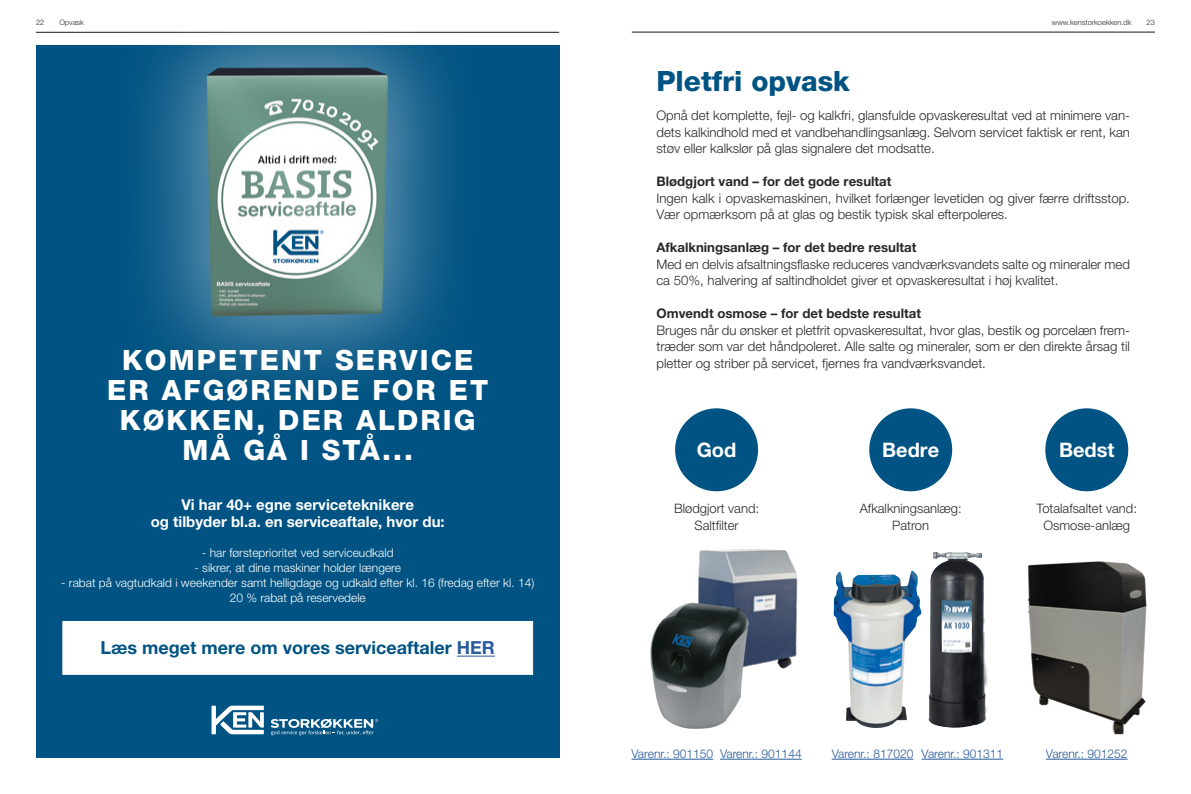
<style>
.page{position:relative;width:1191px;height:794px;background:#fff}
.page>*{position:absolute;margin:0;border:0;box-sizing:border-box;transform-origin:0 0}
.t1{font:800 28px/30px "Helvetica Neue LT Pro";letter-spacing:.075em;color:#fff;text-align:center}
.t2{font:800 28px "Helvetica Neue LT Pro";color:#005382}
.t3{font:700 20px "Helvetica Neue LT Pro";color:#fff}
.t4{font:700 18px "Helvetica Neue LT Pro";color:#005382}
.t5{font:700 15px/17px "Helvetica Neue LT Pro";color:#fff;text-align:center}
.t6{font:300 13.2px/16.5px "Helvetica Neue LT Pro";color:#282827;text-align:justify}
.t7{font:700 13.2px "Helvetica Neue LT Pro";color:#282827}
.t8{font:300 13px/16.5px "Helvetica Neue LT Pro";color:#282827;text-align:center}
.t9{font:300 12px/15px "Helvetica Neue LT Pro";color:#fff;text-align:center}
.t10{font:300 12px "Helvetica Neue LT Pro";color:#275b9b}
.t11{font:300 7.5px "Helvetica Neue LT Pro";color:#282827}
.s1{color:#275b9b}
</style>
<div class="page">
<hr style="left:632px;top:32px;width:523px;height:1px;background:#1d160f">
<hr style="left:36px;top:32px;width:523px;height:1px;background:#1d160f">
<div style="left:36px;top:45px;width:523px;height:713px;background:#005382"></div>
<div style="left:107px;top:0;width:380px;height:414px;background:#fff;opacity:.42"></div>
<img style="left:59px;top:0;width:461px;height:342px">
<div style="left:62px;top:621px;width:471px;height:54px;background:#fff;border:1px solid #fff"></div>
<hr style="left:457px;top:655px;width:38px;height:1px;background:#275b9b">
<svg style="left:211px;top:705px;width:53px;height:29px"></svg>
<svg style="left:271px;top:719px;width:107px;height:16px;background:#578dac"></svg>
<img style="left:833px;top:570px;width:88px;height:158px">
<img style="left:698px;top:549px;width:100px;height:120px">
<img style="left:650px;top:601px;width:98px;height:128px">
<hr style="left:720px;top:759px;width:81px;height:1px;background:#275b9b">
<hr style="left:631px;top:759px;width:82px;height:1px;background:#275b9b">
<img style="left:928px;top:552px;width:60px;height:176px">
<img style="left:1027px;top:561px;width:120px;height:174px">
<div style="left:675px;top:408px;width:83px;height:83px;background:#005382;border-radius:50%"></div>
<hr style="left:831px;top:759px;width:82px;height:1px;background:#275b9b">
<hr style="left:921px;top:759px;width:82px;height:1px;background:#275b9b">
<div style="left:869px;top:408px;width:83px;height:83px;background:#005382;border-radius:50%"></div>
<hr style="left:1046px;top:759px;width:81px;height:1px;background:#275b9b">
<div style="left:1045px;top:408px;width:83px;height:83px;background:#005382;border-radius:50%"></div>
<p class="t11" style="left:36px;top:18px;width:10px">22</p>
<p class="t11" style="left:59px;top:18px;width:26px">Opvask</p>
<p class="t11" style="left:1051px;top:18px;width:81px">www.kenstorkoekken.dk</p>
<p class="t11" style="left:1146px;top:18px;width:10px">23</p>
<h1 class="t1" style="left:107px;top:345px;width:383px">KOMPETENT SERVICE<br>ER AFGØRENDE FOR ET<br>KØKKEN, DER ALDRIG<br>MÅ GÅ I STÅ...</h1>
<p class="t5" style="left:151px;top:496px;width:295px">Vi har 40+ egne serviceteknikere<br>og tilbyder bl.a. en serviceaftale, hvor du:</p>
<p class="t9" style="left:202px;top:545px;width:193px">- har førsteprioritet ved serviceudkald</p>
<p class="t9" style="left:194px;top:560px;width:208px">- sikrer, at dine maskiner holder længere</p>
<p class="t9" style="left:61px;top:575px;width:475px">- rabat på vagtudkald i weekender samt helligdage og udkald efter kl. 16 (fredag efter kl. 14)<br>20 % rabat på reservedele</p>
<h3 class="t4" style="left:101px;top:637px;width:396px">Læs meget mere om vores serviceaftaler <span class="s1">HER</span></h3>
<h1 class="t2" style="left:656px;top:64px;width:195px">Pletfri opvask</h1>
<p class="t6" style="left:656px;top:107px;width:475px">Opnå det komplette, fejl- og kalkfri, glansfulde opvaskeresultat ved at minimere van&shy;dets kalkindhold med et vandbehandlingsanlæg. Selvom servicet faktisk er rent, kan støv eller kalkslør på glas signalere det modsatte.</p>
<p class="t7" style="left:656px;top:173px;width:236px">Blødgjort vand – for det gode resultat</p>
<p class="t6" style="left:656px;top:189px;width:475px">Ingen kalk i opvaskemaskinen, hvilket forlænger levetiden og giver færre driftsstop.<br>Vær opmærksom på at glas og bestik typisk skal efterpoleres.</p>
<p class="t7" style="left:656px;top:239px;width:261px">Afkalkningsanlæg – for det bedre resultat</p>
<p class="t6" style="left:656px;top:255px;width:475px">Med en delvis afsaltningsflaske reduceres vandværksvandets salte og mineraler med ca 50%, halvering af saltindholdet giver et opvaskeresultat i høj kvalitet.</p>
<p class="t7" style="left:656px;top:305px;width:266px">Omvendt osmose – for det bedste resultat</p>
<p class="t6" style="left:656px;top:321px;width:475px">Bruges når du ønsker et pletfrit opvaskeresultat, hvor glas, bestik og porcelæn frem&shy;træder som var det håndpoleret. Alle salte og mineraler, som er den direkte årsag til pletter og striber på servicet, fjernes fra vandværksvandet.</p>
<h2 class="t3" style="left:697px;top:437px;width:41px">God</h2>
<p class="t8" style="left:674px;top:500px;width:87px">Blødgjort vand:<br>Saltfilter</p>
<h2 class="t3" style="left:882px;top:437px;width:59px">Bedre</h2>
<p class="t8" style="left:859px;top:500px;width:103px">Afkalkningsanlæg:<br>Patron</p>
<h2 class="t3" style="left:1059px;top:437px;width:57px">Bedst</h2>
<p class="t8" style="left:1036px;top:500px;width:102px">Totalafsaltet vand:<br>Osmose-anlæg</p>
<p class="t10" style="left:631px;top:746px;width:172px">Varenr.: 901150 Varenr.: 901144</p>
<p class="t10" style="left:831px;top:746px;width:173px">Varenr.: 817020 Varenr.: 901311</p>
<p class="t10" style="left:1046px;top:746px;width:83px">Varenr.: 901252</p>
</div>
